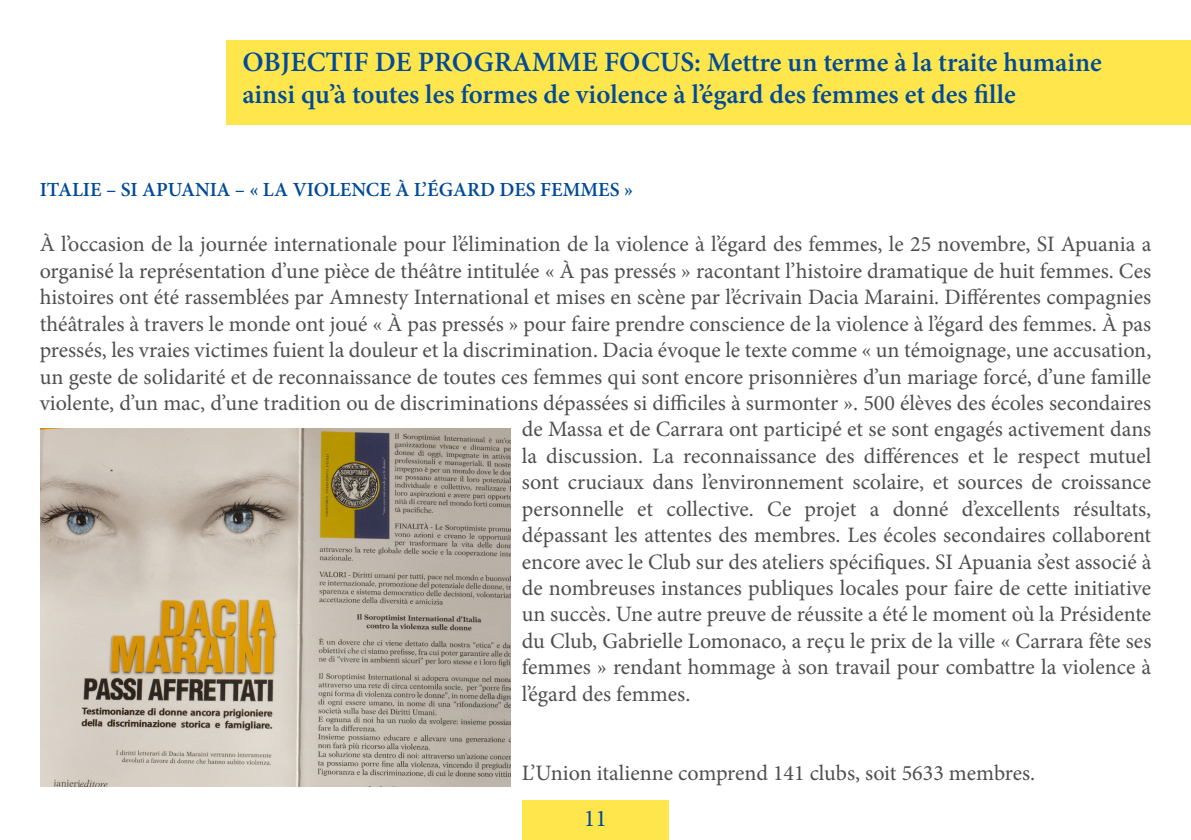
<style>
.page{position:relative;width:1191px;height:840px;background:#fff}
.page>*{position:absolute;margin:0;border:0;box-sizing:border-box;transform-origin:0 0}
.t1{font:34px "Minion Pro";color:#004a9a}
.t2{font:600 27px "Minion Pro";color:#004a9a}
.t3{font:24px "Minion Pro";color:#004a9a}
.Text{font:22px "Minion Pro";color:#4e4f50}
.Heading_3{font:600 20px "Minion Pro";color:#004a9a}
.s1{font-size:28px}
</style>
<div class="page">
<div style="left:522px;top:799px;width:147px;height:40px;background:#ffe64d"></div>
<img style="left:40px;top:428px;width:470px;height:357px">
<div style="left:227px;top:40px;width:964px;height:84px;background:#ffe64d"></div>
<p class="t2" style="left:242px;top:44px;width:861px"><span class="s1">OBJECTIF DE PROGRAMME FOCUS:</span> Mettre un terme à la traite humaine</p>
<p class="t1" style="left:614px;top:43px;width:540px">OBJECTIF DE PROGRAMME FOCUS</p>
<p class="t2" style="left:242px;top:76px;width:775px">ainsi qu’à toutes les formes de violence à l’égard des femmes et des fille</p>
<p class="Heading_3" style="left:40px;top:176px;width:595px">ITALIE – SI APUANIA – « LA VIOLENCE À L’ÉGARD DES FEMMES »</p>
<p class="Text" style="left:40px;top:229px;width:1113px">À l’occasion de la journée internationale pour l’élimination de la violence à l’égard des femmes, le 25 novembre, SI Apuania a</p>
<p class="Text" style="left:40px;top:256px;width:1113px">organisé la représentation d’une pièce de théâtre intitulée « À pas pressés » racontant l’histoire dramatique de huit femmes. Ces</p>
<p class="Text" style="left:40px;top:282px;width:1113px">histoires ont été rassemblées par Amnesty International et mises en scène par l’écrivain Dacia Maraini. Différentes compagnies</p>
<p class="Text" style="left:40px;top:309px;width:1113px">théâtrales à travers le monde ont joué « À pas pressés » pour faire prendre conscience de la violence à l’égard des femmes. À pas</p>
<p class="Text" style="left:40px;top:335px;width:1113px">pressés, les vraies victimes fuient la douleur et la discrimination. Dacia évoque le texte comme « un témoignage, une accusation,</p>
<p class="Text" style="left:40px;top:361px;width:1113px">un geste de solidarité et de reconnaissance de toutes ces femmes qui sont encore prisonnières d’un mariage forcé, d’une famille</p>
<p class="Text" style="left:40px;top:388px;width:1113px">violente, d’un mac, d’une tradition ou de discriminations dépassées si difficiles à surmonter ». 500 élèves des écoles secondaires</p>
<p class="Text" style="left:522px;top:414px;width:631px">de Massa et de Carrara ont participé et se sont engagés activement dans</p>
<p class="Text" style="left:522px;top:441px;width:631px">la discussion. La reconnaissance des différences et le respect mutuel</p>
<p class="Text" style="left:522px;top:467px;width:631px">sont cruciaux dans l’environnement scolaire, et sources de croissance</p>
<p class="Text" style="left:522px;top:493px;width:631px">personnelle et collective. Ce projet a donné d’excellents résultats,</p>
<p class="Text" style="left:522px;top:520px;width:631px">dépassant les attentes des membres. Les écoles secondaires collaborent</p>
<p class="Text" style="left:522px;top:546px;width:631px">encore avec le Club sur des ateliers spécifiques. SI Apuania s’est associé à</p>
<p class="Text" style="left:522px;top:573px;width:631px">de nombreuses instances publiques locales pour faire de cette initiative</p>
<p class="Text" style="left:522px;top:599px;width:631px">un succès. Une autre preuve de réussite a été le moment où la Présidente</p>
<p class="Text" style="left:522px;top:625px;width:631px">du Club, Gabrielle Lomonaco, a reçu le prix de la ville « Carrara fête ses</p>
<p class="Text" style="left:522px;top:652px;width:631px">femmes » rendant hommage à son travail pour combattre la violence à</p>
<p class="Text" style="left:522px;top:678px;width:170px">l’égard des femmes.</p>
<p class="Text" style="left:522px;top:757px;width:515px">L’Union italienne comprend 141 clubs, soit 5633 membres.</p>
<p class="t3" style="left:584px;top:802px;width:25px">11</p>
</div>
